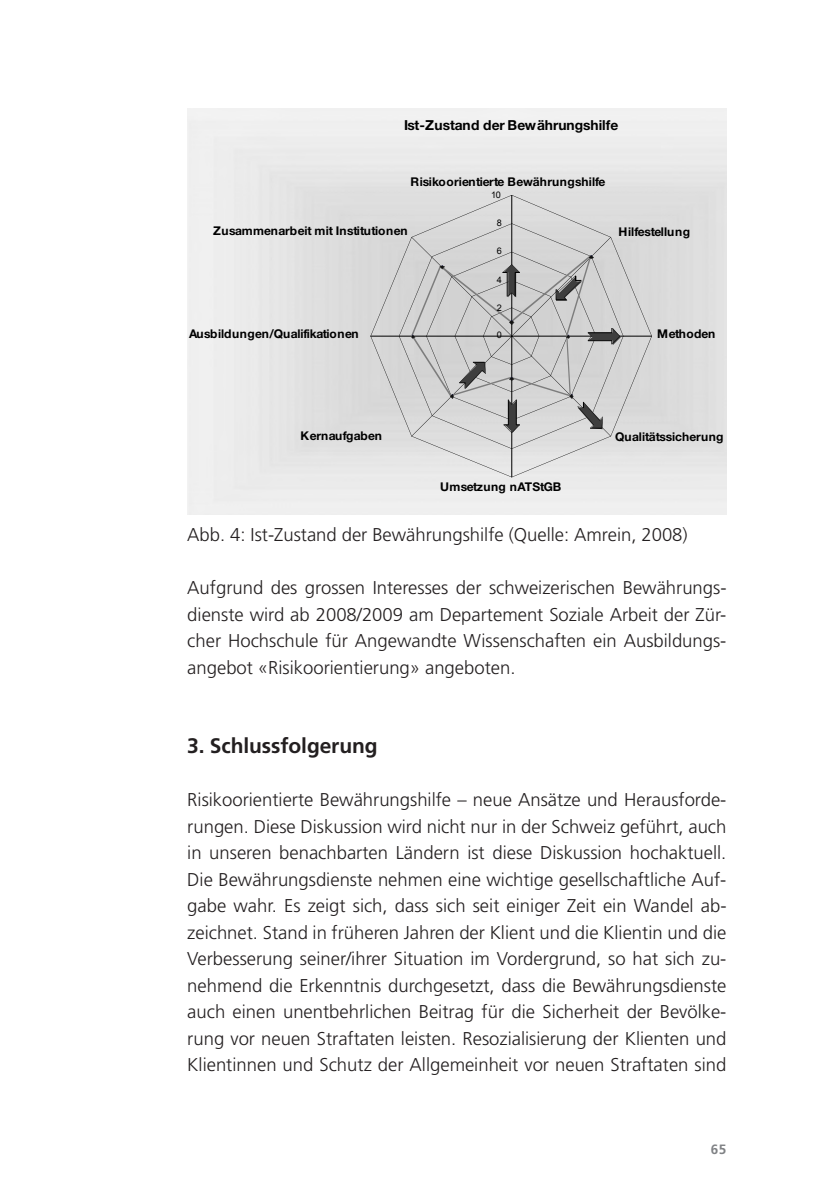
<style>
.page{position:relative;width:840px;height:1191px;background:#fff}
.page>*{position:absolute;margin:0;border:0;box-sizing:border-box;transform-origin:0 0}
.t1{font:700 21px "Frutiger";letter-spacing:-.005em;color:#231f20}
.t2{font:300 18.4px/26.4px "Frutiger";color:#231f20;text-align:justify}
.t3{font:700 13.8px "Helvetica Neue";color:#000}
.t4{font:700 13.6px "Frutiger";color:#808285}
.t5{font:700 12px "Helvetica Neue";letter-spacing:.005em;color:#000}
.t6{font:700 12px "Helvetica Neue";letter-spacing:.025em;color:#000}
.t7{font:9px "Arial";color:#000}
</style>
<div class="page">
<img style="left:187px;top:109px;width:539px;height:406px">
<svg style="left:370px;top:195px;width:281px;height:282px;background:#cfcfcf"></svg>
<p class="t3" style="left:404px;top:117px;width:216px">Ist-Zustand der Bewährungshilfe</p>
<p class="t5" style="left:410px;top:175px;width:196px">Risikoorientierte Bewährungshilfe</p>
<p class="t7" style="left:491px;top:190px;width:11px">10</p>
<p class="t5" style="left:213px;top:224px;width:196px">Zusammenarbeit mit Institutionen</p>
<p class="t7" style="left:496px;top:217px;width:7px">8</p>
<p class="t5" style="left:618px;top:225px;width:73px">Hilfestellung</p>
<p class="t7" style="left:496px;top:246px;width:7px">6</p>
<p class="t7" style="left:496px;top:274px;width:7px">4</p>
<p class="t7" style="left:496px;top:303px;width:7px">2</p>
<p class="t5" style="left:189px;top:326px;width:171px">Ausbildungen/Qualifikationen</p>
<p class="t7" style="left:496px;top:330px;width:7px">0</p>
<p class="t6" style="left:657px;top:326px;width:60px">Methoden</p>
<p class="t5" style="left:300px;top:428px;width:83px">Kernaufgaben</p>
<p class="t5" style="left:614px;top:429px;width:110px">Qualitätssicherung</p>
<p class="t5" style="left:440px;top:479px;width:123px">Umsetzung nATStGB</p>
<p class="t2" style="left:187px;top:522px;width:501px">Abb. 4: Ist-Zustand der Bewährungshilfe (Quelle: Amrein, 2008)</p>
<p class="t2" style="left:187px;top:575px;width:540px">Aufgrund des grossen Interesses der schweizerischen Bewährungs&shy;dienste wird ab 2008/2009 am Departement Soziale Arbeit der Zür&shy;cher Hochschule für Angewandte Wissenschaften ein Ausbildungs&shy;angebot «Risikoorientierung» angeboten.</p>
<p class="t1" style="left:187px;top:734px;width:192px">3. Schlussfolgerung</p>
<p class="t2" style="left:187px;top:787px;width:540px">Risikoorientierte Bewährungshilfe – neue Ansätze und Herausforde&shy;rungen. Diese Diskussion wird nicht nur in der Schweiz geführt, auch in unseren benachbarten Ländern ist diese Diskussion hochaktuell.<br>Die Bewährungsdienste nehmen eine wichtige gesellschaftliche Auf&shy;gabe wahr. Es zeigt sich, dass sich seit einiger Zeit ein Wandel ab&shy;zeichnet. Stand in früheren Jahren der Klient und die Klientin und die Verbesserung seiner/ihrer Situation im Vordergrund, so hat sich zu&shy;nehmend die Erkenntnis durchgesetzt, dass die Bewährungsdienste auch einen unentbehrlichen Beitrag für die Sicherheit der Bevölke&shy;rung vor neuen Straftaten leisten. Resozialisierung der Klienten und Klientinnen und Schutz der Allgemeinheit vor neuen Straftaten sind</p>
<p class="t4" style="left:710px;top:1141px;width:17px">65</p>
</div>
